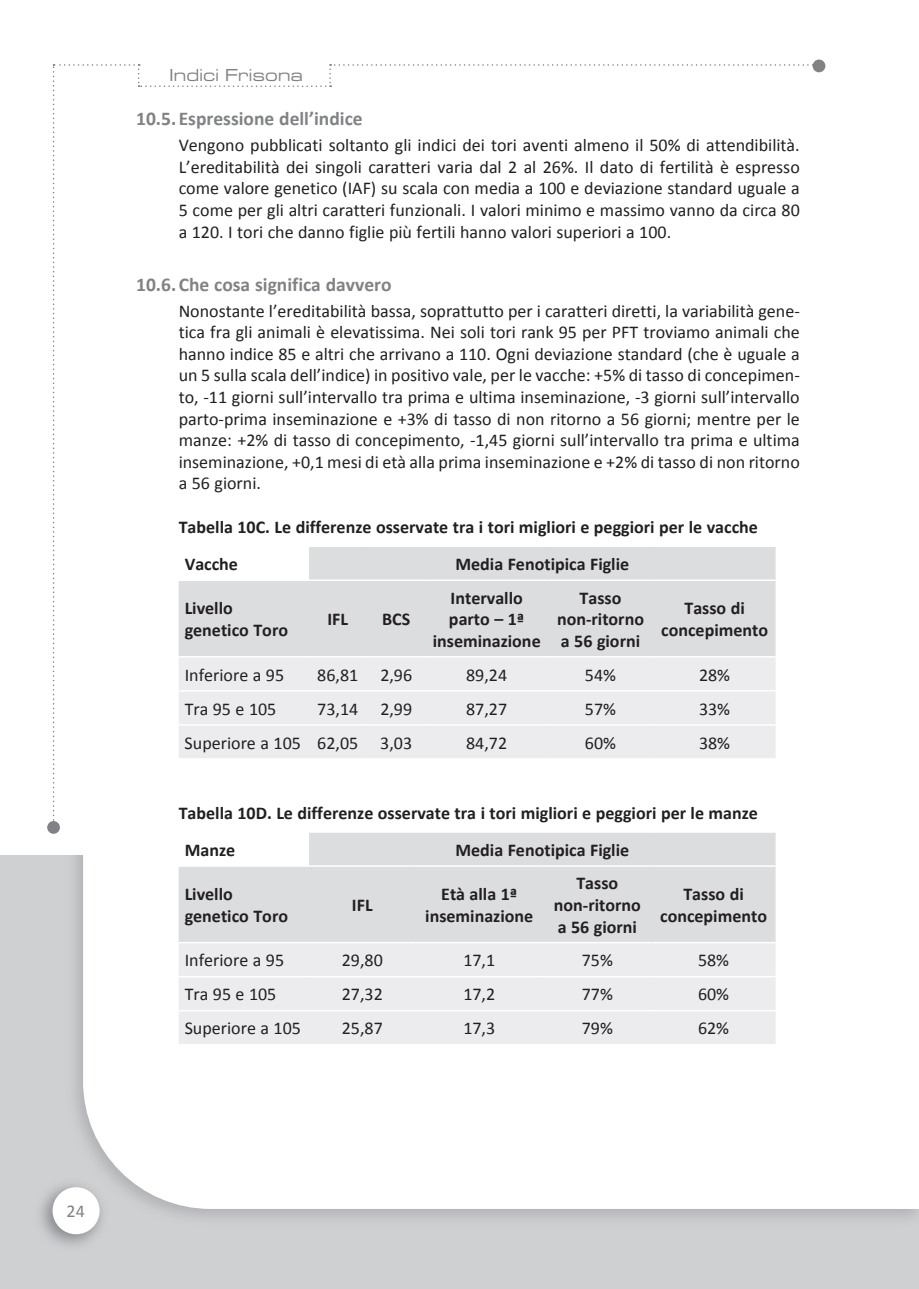
<style>
.page{position:relative;width:919px;height:1289px;background:#fff}
.page>*{position:absolute;margin:0;border:0;box-sizing:border-box;transform-origin:0 0}
.rientro7_TIT{font:700 19.5px "Calibri";color:#808285}
.rientro7{font:18px/21.6px "Calibri";color:#231f20;text-align:justify}
.rientro2{font:700 18px/21.6px "Calibri";color:#231f20;text-align:center}
.rientro2-2{font:18px "Calibri";color:#231f20}
.rientro7-2{font:700 18px "Calibri";color:#231f20}
.t1{font:500 expanded 18px "Microgramma DOT";letter-spacing:.05em;color:#808285}
.t2{font:18px "Calibri";color:#808285}
</style>
<div class="page">
<div style="left:0;top:842px;width:918px;height:446px;background:#cfd0d2"></div>
<img style="left:41px;top:1187px;width:56px;height:58px">
<div style="left:53px;top:1187px;width:47px;height:47px;background:#fff;border-radius:50%"></div>
<img style="left:60px;top:854px;width:858px;height:378px">
<div style="left:83px;top:854px;width:835px;height:354px;background:#fff"></div>
<div style="left:0;top:0;width:918px;height:854px;background:#fff"></div>
<div style="left:812px;top:60px;width:13px;height:12px;background:#808285;border-radius:50%"></div>
<div style="left:47px;top:821px;width:13px;height:12px;background:#808285;border-radius:50%"></div>
<div style="left:179px;top:547px;width:596px;height:109px;background:#dcdddf"></div>
<div style="left:179px;top:657px;width:596px;height:101px;background:#ececee"></div>
<hr style="left:179px;top:579px;width:130px;height:2px;background:#fff">
<hr style="left:309px;top:579px;width:57px;height:2px;background:#fff">
<hr style="left:366px;top:579px;width:60px;height:2px;background:#fff">
<hr style="left:426px;top:579px;width:121px;height:2px;background:#fff">
<hr style="left:547px;top:579px;width:106px;height:2px;background:#fff">
<hr style="left:653px;top:579px;width:122px;height:2px;background:#fff">
<hr style="left:179px;top:690px;width:130px;height:1px;background:#fff">
<hr style="left:309px;top:690px;width:57px;height:1px;background:#fff">
<hr style="left:366px;top:690px;width:60px;height:1px;background:#fff">
<hr style="left:426px;top:690px;width:121px;height:1px;background:#fff">
<hr style="left:547px;top:690px;width:106px;height:1px;background:#fff">
<hr style="left:653px;top:690px;width:122px;height:1px;background:#fff">
<hr style="left:179px;top:724px;width:130px;height:1px;background:#fff">
<hr style="left:309px;top:724px;width:57px;height:1px;background:#fff">
<hr style="left:366px;top:724px;width:60px;height:1px;background:#fff">
<hr style="left:426px;top:724px;width:121px;height:1px;background:#fff">
<hr style="left:547px;top:724px;width:106px;height:1px;background:#fff">
<hr style="left:653px;top:724px;width:122px;height:1px;background:#fff">
<svg style="left:179px;top:832px;width:596px;height:109px;fill:#dcdddf"></svg>
<div style="left:179px;top:943px;width:596px;height:100px;background:#ececee"></div>
<hr style="left:179px;top:865px;width:130px;height:1px;background:#fff">
<hr style="left:309px;top:865px;width:106px;height:1px;background:#fff">
<hr style="left:415px;top:865px;width:128px;height:1px;background:#fff">
<hr style="left:543px;top:865px;width:108px;height:1px;background:#fff">
<hr style="left:651px;top:865px;width:124px;height:1px;background:#fff">
<hr style="left:179px;top:941px;width:130px;height:2px;background:#fff">
<hr style="left:309px;top:941px;width:106px;height:2px;background:#fff">
<hr style="left:415px;top:941px;width:128px;height:2px;background:#fff">
<hr style="left:543px;top:941px;width:108px;height:2px;background:#fff">
<hr style="left:651px;top:941px;width:124px;height:2px;background:#fff">
<hr style="left:179px;top:975px;width:130px;height:2px;background:#fff">
<hr style="left:309px;top:975px;width:106px;height:2px;background:#fff">
<hr style="left:415px;top:975px;width:128px;height:2px;background:#fff">
<hr style="left:543px;top:975px;width:108px;height:2px;background:#fff">
<hr style="left:651px;top:975px;width:124px;height:2px;background:#fff">
<hr style="left:179px;top:1009px;width:130px;height:2px;background:#fff">
<hr style="left:309px;top:1009px;width:106px;height:2px;background:#fff">
<hr style="left:415px;top:1009px;width:128px;height:2px;background:#fff">
<hr style="left:543px;top:1009px;width:108px;height:2px;background:#fff">
<hr style="left:651px;top:1009px;width:124px;height:2px;background:#fff">
<hr style="left:179px;top:1043px;width:130px;height:2px;background:#fff">
<hr style="left:309px;top:1043px;width:106px;height:2px;background:#fff">
<hr style="left:415px;top:1043px;width:128px;height:2px;background:#fff">
<hr style="left:543px;top:1043px;width:108px;height:2px;background:#fff">
<hr style="left:651px;top:1043px;width:124px;height:2px;background:#fff">
<p class="t1" style="left:170px;top:63px;width:134px">Indici Frisona</p>
<p class="rientro7_TIT" style="left:136px;top:107px;width:228px">10.5. Espressione dell’indice</p>
<p class="rientro7" style="left:179px;top:133px;width:622px">Vengono pubblicati soltanto gli indici dei tori aventi almeno il 50% di attendibilità.<br>L’ereditabilità dei singoli caratteri varia dal 2 al 26%. Il dato di fertilità è espresso come valore genetico (IAF) su scala con media a 100 e deviazione standard uguale a 5 come per gli altri caratteri funzionali. I valori minimo e massimo vanno da circa 80 a 120. I tori che danno figlie più fertili hanno valori superiori a 100.</p>
<p class="rientro7_TIT" style="left:136px;top:272px;width:257px">10.6.Che cosa significa davvero</p>
<p class="rientro7" style="left:179px;top:299px;width:622px">Nonostante l’ereditabilità bassa, soprattutto per i caratteri diretti, la variabilità gene&shy;tica fra gli animali è elevatissima. Nei soli tori rank 95 per PFT troviamo animali che hanno indice 85 e altri che arrivano a 110. Ogni deviazione standard (che è uguale a un 5 sulla scala dell’indice) in positivo vale, per le vacche: +5% di tasso di concepimen&shy;to, -11 giorni sull’intervallo tra prima e ultima inseminazione, -3 giorni sull’intervallo parto-prima inseminazione e +3% di tasso di non ritorno a 56 giorni; mentre per le manze: +2% di tasso di concepimento, -1,45 giorni sull’intervallo tra prima e ultima inseminazione, +0,1 mesi di età alla prima inseminazione e +2% di tasso di non ritorno a 56 giorni.</p>
<p class="rientro7-2" style="left:179px;top:515px;width:580px">Tabella 10C. Le differenze osservate tra i tori migliori e peggiori per le vacche</p>
<p class="rientro2" style="left:185px;top:552px;width:55px">Vacche</p>
<p class="rientro2" style="left:455px;top:552px;width:175px">Media Fenotipica Figlie</p>
<p class="rientro2" style="left:185px;top:597px;width:105px;text-align:left">Livello genetico Toro</p>
<p class="rientro2" style="left:327px;top:607px;width:22px">IFL</p>
<p class="rientro2" style="left:382px;top:607px;width:30px">BCS</p>
<p class="rientro2" style="left:432px;top:586px;width:109px">Intervallo parto – 1ª inseminazione</p>
<p class="rientro2" style="left:557px;top:586px;width:89px">Tasso non-ritorno a 56 giorni</p>
<p class="rientro2" style="left:661px;top:597px;width:108px">Tasso di concepimento</p>
<p class="rientro2-2" style="left:185px;top:663px;width:101px">Inferiore a 95</p>
<p class="rientro2-2" style="left:317px;top:663px;width:43px">86,81</p>
<p class="rientro2-2" style="left:380px;top:663px;width:33px">2,96</p>
<p class="rientro2-2" style="left:466px;top:663px;width:43px">89,24</p>
<p class="rientro2-2" style="left:585px;top:663px;width:33px">54%</p>
<p class="rientro2-2" style="left:699px;top:663px;width:33px">28%</p>
<p class="rientro2-2" style="left:185px;top:697px;width:93px">Tra 95 e 105</p>
<p class="rientro2-2" style="left:317px;top:697px;width:43px">73,14</p>
<p class="rientro2-2" style="left:380px;top:697px;width:33px">2,99</p>
<p class="rientro2-2" style="left:466px;top:697px;width:43px">87,27</p>
<p class="rientro2-2" style="left:585px;top:697px;width:33px">57%</p>
<p class="rientro2-2" style="left:699px;top:697px;width:33px">33%</p>
<p class="rientro2-2" style="left:185px;top:731px;width:118px">Superiore a 105</p>
<p class="rientro2-2" style="left:317px;top:731px;width:43px">62,05</p>
<p class="rientro2-2" style="left:380px;top:731px;width:33px">3,03</p>
<p class="rientro2-2" style="left:466px;top:731px;width:43px">84,72</p>
<p class="rientro2-2" style="left:585px;top:731px;width:33px">60%</p>
<p class="rientro2-2" style="left:699px;top:731px;width:33px">38%</p>
<p class="rientro7-2" style="left:179px;top:801px;width:580px">Tabella 10D. Le differenze osservate tra i tori migliori e peggiori per le manze</p>
<p class="rientro2" style="left:185px;top:838px;width:52px">Manze</p>
<p class="rientro2" style="left:455px;top:838px;width:175px">Media Fenotipica Figlie</p>
<p class="rientro2" style="left:185px;top:882px;width:105px;text-align:left">Livello genetico Toro</p>
<p class="rientro2" style="left:352px;top:893px;width:22px">IFL</p>
<p class="rientro2" style="left:425px;top:882px;width:109px">Età alla 1ª inseminazione</p>
<p class="rientro2" style="left:553px;top:871px;width:89px">Tasso non-ritorno a 56 giorni</p>
<p class="rientro2" style="left:660px;top:882px;width:108px">Tasso di concepimento</p>
<p class="rientro2-2" style="left:185px;top:949px;width:101px">Inferiore a 95</p>
<p class="rientro2-2" style="left:342px;top:949px;width:43px">29,80</p>
<p class="rientro2-2" style="left:463px;top:949px;width:33px">17,1</p>
<p class="rientro2-2" style="left:581px;top:949px;width:33px">75%</p>
<p class="rientro2-2" style="left:698px;top:949px;width:33px">58%</p>
<p class="rientro2-2" style="left:185px;top:983px;width:93px">Tra 95 e 105</p>
<p class="rientro2-2" style="left:342px;top:983px;width:43px">27,32</p>
<p class="rientro2-2" style="left:463px;top:983px;width:33px">17,2</p>
<p class="rientro2-2" style="left:581px;top:983px;width:33px">77%</p>
<p class="rientro2-2" style="left:698px;top:983px;width:33px">60%</p>
<p class="rientro2-2" style="left:185px;top:1017px;width:118px">Superiore a 105</p>
<p class="rientro2-2" style="left:342px;top:1017px;width:43px">25,87</p>
<p class="rientro2-2" style="left:463px;top:1017px;width:33px">17,3</p>
<p class="rientro2-2" style="left:581px;top:1017px;width:33px">79%</p>
<p class="rientro2-2" style="left:698px;top:1017px;width:33px">62%</p>
<p class="t2" style="left:67px;top:1200px;width:20px">24</p>
</div>
